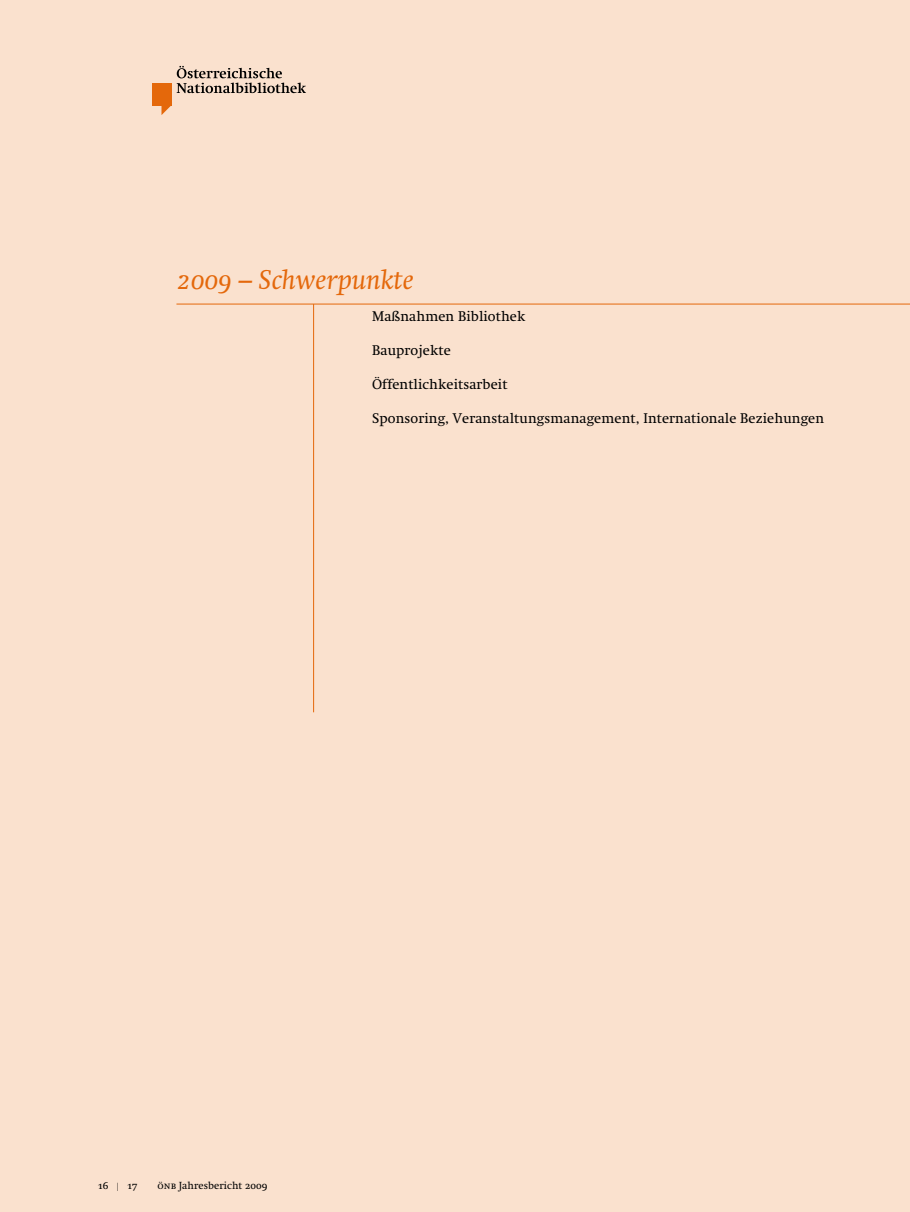
<style>
.page{position:relative;width:910px;height:1212px;background:#fae1ce}
.page>*{position:absolute;margin:0;border:0;box-sizing:border-box;transform-origin:0 0}
.t1{font:italic 27px "Swift";letter-spacing:.01em;color:#e4680b}
.t2{font:13.8px "Swift";letter-spacing:.01em;color:#000}
.t3{font:10.2px "Swift";letter-spacing:.01em;color:#000}
.t4{font:10.2px "Swift SC Os F";color:#000}
.s1{font-family:"Swift SC Os F"}
.s2{font-family:"Swift";font-size:8.25px}
</style>
<div class="page">
<hr style="left:176px;top:304px;width:734px;height:1px;background:#e4680b">
<hr style="left:313px;top:304px;width:1px;height:408px;background:#e4680b">
<div style="left:152px;top:83px;width:19px;height:22px;background:#e4680b"></div>
<svg style="left:161px;top:105px;width:10px;height:10px"></svg>
<svg style="left:177px;top:66px;width:129px;height:27px"></svg>
<h1 class="t1" style="left:177px;top:263px;width:238px"><span class="s1">2009</span> – Schwerpunkte</h1>
<p class="t2" style="left:372px;top:308px;width:155px">Maßnahmen Bibliothek</p>
<p class="t2" style="left:372px;top:342px;width:80px">Bauprojekte</p>
<p class="t2" style="left:372px;top:376px;width:137px">Öffentlichkeitsarbeit</p>
<p class="t2" style="left:372px;top:410px;width:454px">Sponsoring, Veranstaltungsmanagement, Internationale Beziehungen</p>
<p class="t4" style="left:98px;top:1179px;width:41px">16 <span class="s2">|</span> 17</p>
<p class="t3" style="left:157px;top:1179px;width:112px"><span class="s1">önb</span> Jahresbericht <span class="s1">2009</span></p>
</div>
